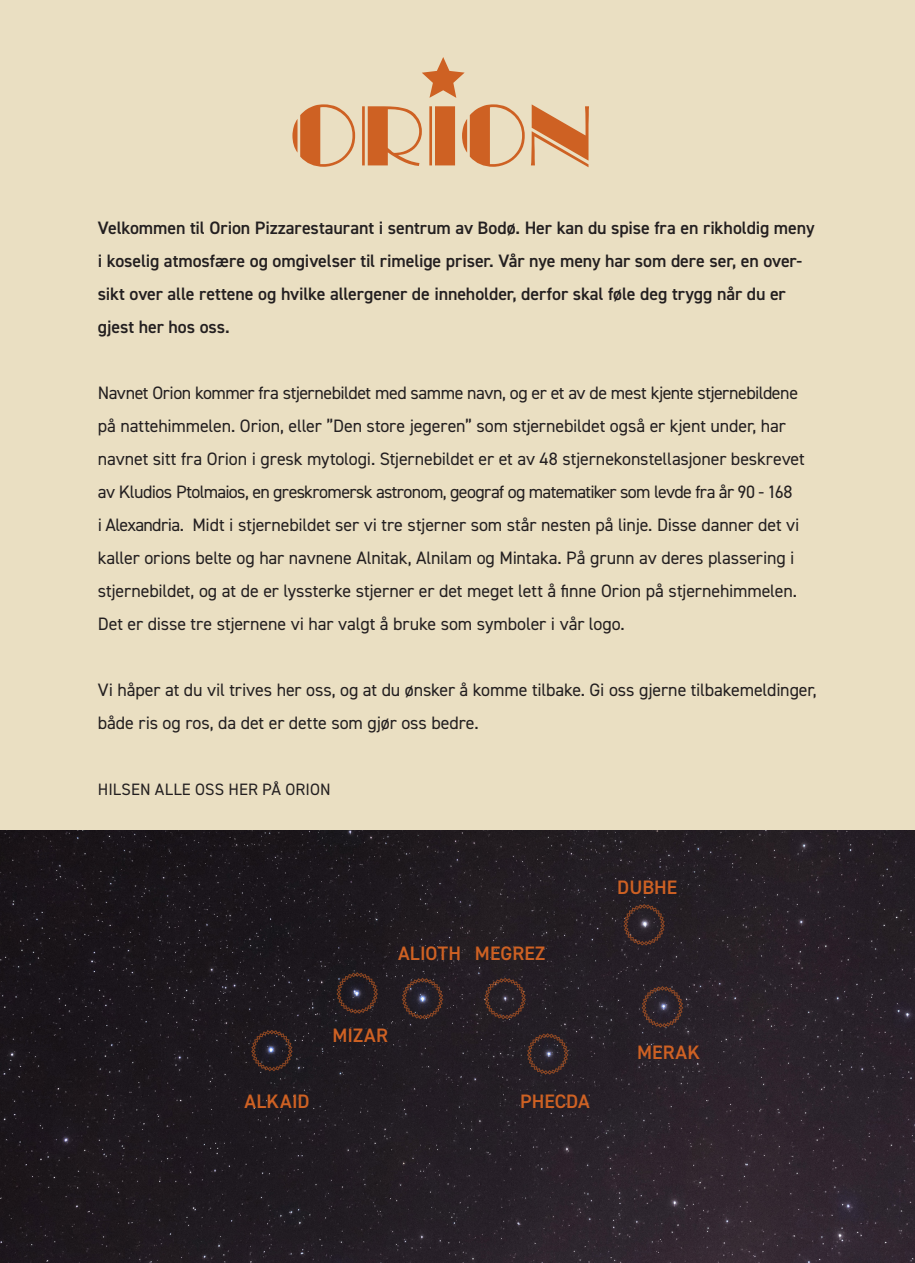
<style>
.page{position:relative;width:915px;height:1263px;background:#fff}
.page>*{position:absolute;margin:0;border:0;box-sizing:border-box;transform-origin:0 0}
.Små_overskrifter{font:600 19.5px "DIN2014";letter-spacing:.005em;color:#ce6123}
.Brødtekst{font:18px/33px "DIN2014";letter-spacing:-.015em;color:#231f20}
.Ingress{font:600 18px/33px "DIN2014";letter-spacing:-.005em;color:#231f20}
.Meny_overskrift{font:16.5px "DIN2014";color:#231f20}
</style>
<div class="page">
<div style="left:0;top:0;width:914px;height:1263px;background:#eadfc2"></div>
<img style="left:0;top:831px;width:914px;height:432px">
<svg style="left:251px;top:1030px;width:41px;height:41px;background:#322426"></svg>
<svg style="left:336px;top:972px;width:42px;height:41px;background:#322526"></svg>
<svg style="left:402px;top:978px;width:41px;height:41px;background:#37292b"></svg>
<svg style="left:484px;top:978px;width:41px;height:41px;background:#372727"></svg>
<svg style="left:623px;top:904px;width:41px;height:41px;background:#3b2a2a"></svg>
<svg style="left:641px;top:986px;width:41px;height:41px;background:#3b2b2d"></svg>
<svg style="left:527px;top:1033px;width:41px;height:41px;background:#38292a"></svg>
<svg style="left:292px;top:104px;width:297px;height:63px"></svg>
<svg style="left:422px;top:57px;width:42px;height:41px"></svg>
<p class="Ingress" style="left:98px;top:210px;width:718px">Velkommen til Orion Pizzarestaurant i sentrum av Bodø. Her kan du spise fra en rikholdig meny i koselig atmosfære og omgivelser til rimelige priser. Vår nye meny har som dere ser, en over&shy;sikt over alle rettene og hvilke allergener de inneholder, derfor skal føle deg trygg når du er gjest her hos oss.</p>
<p class="Brødtekst" style="left:98px;top:376px;width:708px">Navnet Orion kommer fra stjernebildet med samme navn, og er et av de mest kjente stjernebildene på nattehimmelen. Orion, eller ”Den store jegeren” som stjernebildet også er kjent under, har navnet sitt fra Orion i gresk mytologi. Stjernebildet er et av 48 stjernekonstellasjoner beskrevet av Kludios Ptolmaios, en greskromersk astronom, geograf og matematiker som levde fra år 90 - 168<br>i Alexandria. Midt i stjernebildet ser vi tre stjerner som står nesten på linje. Disse danner det vi kaller orions belte og har navnene Alnitak, Alnilam og Mintaka. På grunn av deres plassering i stjernebildet, og at de er lyssterke stjerner er det meget lett å finne Orion på stjernehimmelen.<br>Det er disse tre stjernene vi har valgt å bruke som symboler i vår logo.</p>
<p class="Brødtekst" style="left:98px;top:673px;width:720px">Vi håper at du vil trives her oss, og at du ønsker å komme tilbake. Gi oss gjerne tilbakemeldinger, både ris og ros, da det er dette som gjør oss bedre.</p>
<p class="Meny_overskrift" style="left:98px;top:779px;width:234px">HILSEN ALLE OSS HER PÅ ORION</p>
<p class="Små_overskrifter" style="left:398px;top:940px;width:64px">ALIOTH</p>
<p class="Små_overskrifter" style="left:475px;top:940px;width:72px">MEGREZ</p>
<p class="Små_overskrifter" style="left:244px;top:1088px;width:66px">ALKAID</p>
<p class="Små_overskrifter" style="left:332px;top:1022px;width:57px">MIZAR</p>
<p class="Små_overskrifter" style="left:520px;top:1088px;width:71px">PHECDA</p>
<p class="Små_overskrifter" style="left:617px;top:874px;width:61px">DUBHE</p>
<p class="Små_overskrifter" style="left:637px;top:1039px;width:64px">MERAK</p>
</div>
